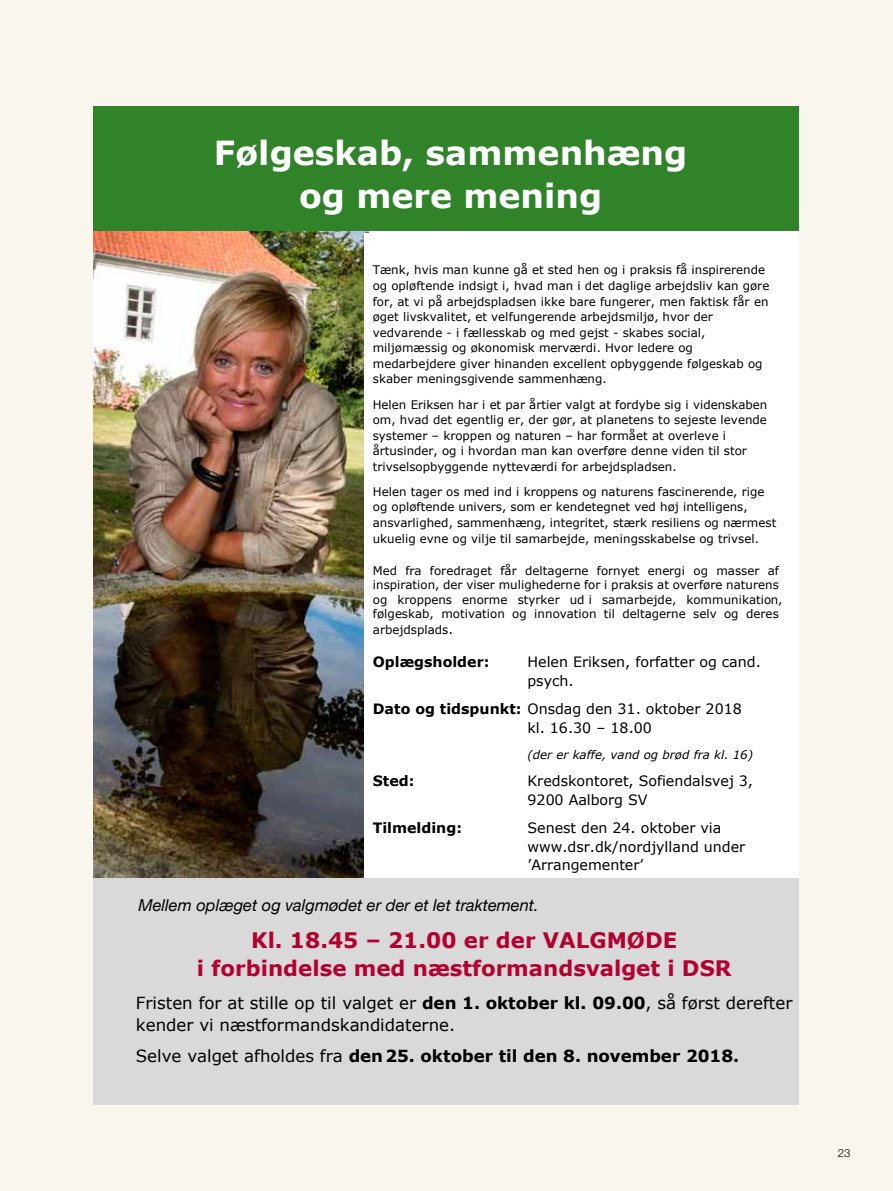
<style>
.page{position:relative;width:893px;height:1191px;background:#f9f6ee}
.page>*{position:absolute;margin:0;border:0;box-sizing:border-box;transform-origin:0 0}
.t1{font:700 33.15px/43.5px "Verdana";color:#fff;text-align:center}
.t2{font:700 21.3px/27.9px "Verdana";color:#b40031;text-align:center}
.t3{font:16.65px/21.8px "Verdana";color:#000}
.t4{font:700 16.65px "Verdana";color:#000}
.t5{font:italic 16.5px "Helvetica Neue";color:#000}
.t6{font:14.25px/18.6px "Verdana";color:#000}
.t7{font:700 14.25px "Verdana";color:#000}
.t8{font:11.85px/15.6px "Verdana";color:#000}
.t9{font:italic 11.85px "Verdana";color:#000}
.t10{font:300 11.25px "Helvetica Neue";color:#000}
.s1{font-size:13.05px}
.s2{font-weight:700}
.s3{font-weight:400}
</style>
<div class="page">
<img style="left:94px;top:231px;width:275px;height:647px">
<div style="left:94px;top:106px;width:705px;height:125px;background:#31832a"></div>
<div style="left:364px;top:233px;width:424px;height:649px;background:#fff"></div>
<div style="left:94px;top:878px;width:705px;height:226px;background:#d9d9d9"></div>
<h1 class="t1" style="left:214px;top:130px;width:475px">Følgeskab, sammenhæng og mere mening</h1>
<p class="t8" style="left:373px;top:262px;width:398px">Tænk, hvis man kunne gå et sted hen og i praksis få inspirerende og opløftende indsigt i, hvad man i det daglige arbejdsliv kan gøre for, at vi på arbejdspladsen ikke bare fungerer, men faktisk får en øget livskvalitet, et velfungerende arbejdsmiljø, hvor der vedvarende - i fællesskab og med gejst - skabes social, miljømæssig og økonomisk merværdi. Hvor ledere og medarbejdere giver hinanden excellent opbyggende følgeskab og skaber meningsgivende sammenhæng.</p>
<p class="t8" style="left:373px;top:396px;width:396px">Helen Eriksen har i et par årtier valgt at fordybe sig i videnskaben om, hvad det egentlig er, der gør, at planetens to sejeste levende systemer – kroppen og naturen – har formået at overleve i årtusinder, og i hvordan man kan overføre denne viden til stor trivselsopbyggende nytteværdi for arbejdspladsen.</p>
<p class="t8" style="left:373px;top:483px;width:405px">Helen tager os med ind i kroppens og naturens fascinerende, rige og opløftende univers, som er kendetegnet ved høj intelligens, ansvarlighed, sammenhæng, integritet, stærk resiliens og nærmest ukuelig evne og vilje til samarbejde, meningsskabelse og trivsel.</p>
<p class="t8" style="left:373px;top:563px;width:411px;line-height:14.4px">Med fra foredraget får deltagerne fornyet energi og masser af inspiration, der viser mulighederne for i praksis at overføre naturens og kroppens enorme styrker ud i samarbejde, kommunikation, følgeskab, motivation og innovation til deltagerne selv og deres</p>
<p class="t8" style="left:373px;top:621px;width:82px">arbejdsplads<span class="s1">.</span></p>
<p class="t7" style="left:373px;top:653px;width:118px">Oplægsholder:</p>
<p class="t6" style="left:527px;top:652px;width:235px">Helen Eriksen, forfatter og cand. psych.</p>
<p class="t6" style="left:527px;top:699px;width:216px;text-indent:-155px"><span class="s2">Dato og tidspunkt:</span> Onsdag den 31. oktober 2018 kl. 16.30 – 18.00</p>
<p class="t9" style="left:527px;top:747px;width:227px">(der er kaffe, vand og brød fra kl. 16)</p>
<p class="t7" style="left:373px;top:772px;width:43px">Sted:</p>
<p class="t6" style="left:527px;top:771px;width:227px">Kredskontoret, Sofiendalsvej 3,<br>9200 Aalborg SV</p>
<p class="t7" style="left:373px;top:819px;width:91px">Tilmelding:</p>
<p class="t6" style="left:527px;top:818px;width:219px">Senest den 24. oktober via www.dsr.dk/nordjylland under ’Arrangementer’</p>
<h3 class="t5" style="left:138px;top:892px;width:402px">Mellem oplæget og valgmødet er der et let traktement.</h3>
<h2 class="t2" style="left:197px;top:925px;width:536px">Kl. 18.45 – 21.00 er der VALGMØDE<br>i forbindelse med næstformandsvalget i DSR</h2>
<h3 class="t3" style="left:136px;top:991px;width:658px">Fristen for at stille op til valget er <span class="s2">den 1. oktober kl. 09.00</span>, så først derefter kender vi næstformandskandidaterne.</h3>
<h3 class="t4" style="left:136px;top:1045px;width:605px"><span class="s3">Selve valget afholdes fra</span> den25. oktober til den 8. november 2018.</h3>
<p class="t10" style="left:838px;top:1146px;width:14px">23</p>
</div>
